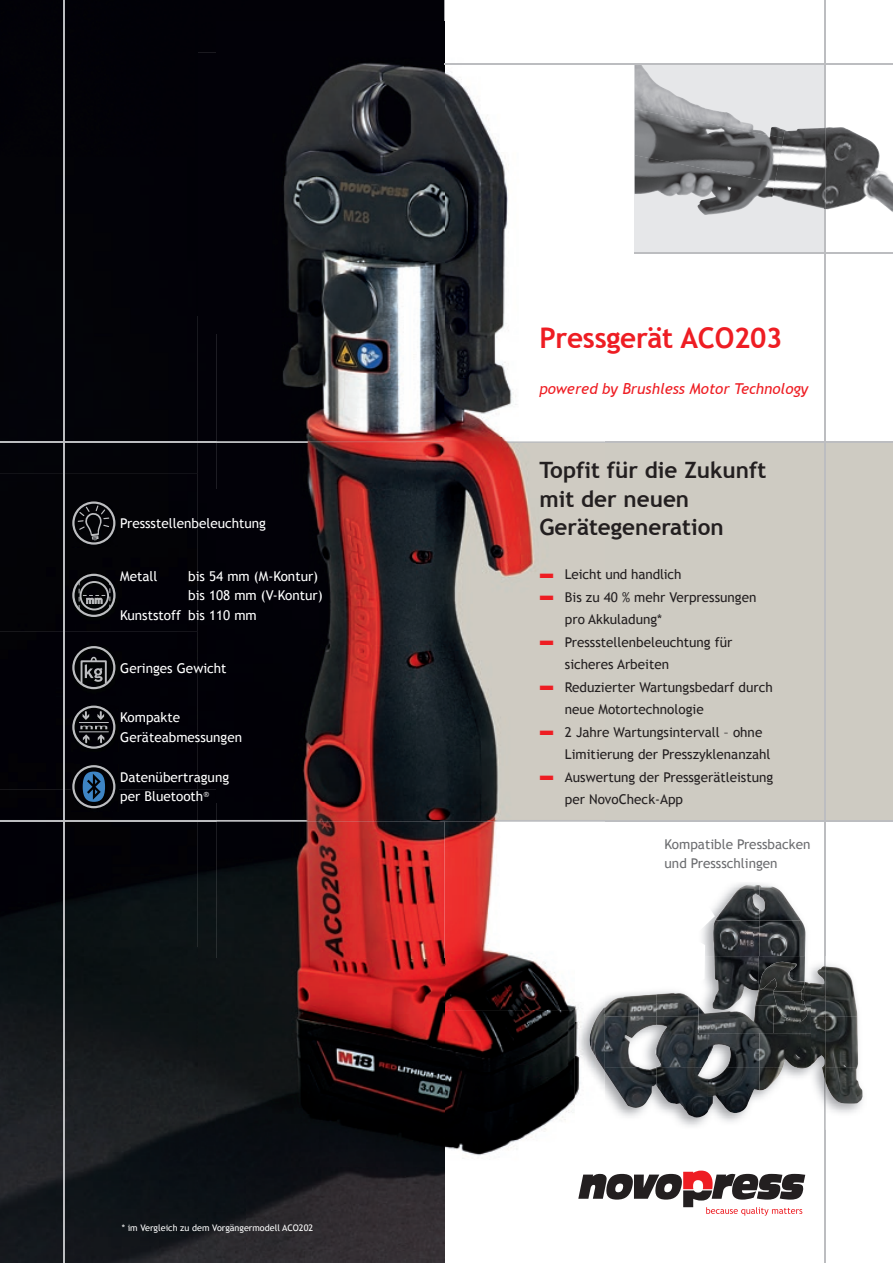
<style>
.page{position:relative;width:893px;height:1263px;background:#fff}
.page>*{position:absolute;margin:0;border:0;box-sizing:border-box;transform-origin:0 0}
.t1{font:700 28.5px "Trebuchet MS";letter-spacing:-.01em;color:#ee1d23}
.t2{font:700 22.5px/28.5px "Trebuchet MS";color:#231f20}
.t3{font:italic 15px "Trebuchet MS";color:#ee1d23}
.t4{font:13.5px/22.5px "Trebuchet MS";color:#231f20}
.t5{font:13.5px/19.5px "Trebuchet MS";color:#fff}
.t6{font:13.5px/19.5px "Trebuchet MS";color:#6c6d70}
.t7{font:9px "Trebuchet MS";color:#fff}
.s1{color:#ee1d23}
</style>
<div class="page">
<img style="left:0;top:0;width:197px;height:1263px">
<div style="left:197px;top:0;width:247px;height:52px;background:#020107"></div>
<div style="left:197px;top:52px;width:20px;height:737px;background:#020108"></div>
<img style="left:197px;top:789px;width:50px;height:474px">
<img style="left:247px;top:1166px;width:197px;height:97px">
<div style="left:635px;top:64px;width:190px;height:189px;background:#e6e7e9"></div>
<div style="left:417px;top:442px;width:476px;height:379px;background:#cecbc2"></div>
<hr style="left:0;top:820px;width:893px;height:1px;background:#bcbdc0">
<svg style="left:578px;top:1170px;width:227px;height:46px"></svg>
<hr style="left:0;top:441px;width:893px;height:2px;background:#bcbdc0">
<hr style="left:824px;top:0;width:1px;height:1263px;background:#bcbdc0">
<img style="left:635px;top:65px;width:72px;height:44px">
<img style="left:775px;top:128px;width:50px;height:81px">
<img style="left:635px;top:109px;width:149px;height:74px">
<img style="left:635px;top:155px;width:140px;height:60px">
<img style="left:825px;top:127px;width:68px;height:86px">
<hr style="left:444px;top:63px;width:449px;height:2px;background:#bcbdc0">
<hr style="left:635px;top:252px;width:258px;height:2px;background:#bcbdc0">
<hr style="left:63px;top:0;width:2px;height:1263px;background:#bcbdc0">
<img style="left:702px;top:883px;width:104px;height:73px">
<img style="left:715px;top:885px;width:86px;height:35px">
<img style="left:713px;top:920px;width:92px;height:36px">
<img style="left:614px;top:956px;width:249px;height:173px">
<img style="left:824px;top:956px;width:1px;height:173px">
<img style="left:713px;top:956px;width:46px;height:50px">
<img style="left:759px;top:956px;width:46px;height:22px">
<img style="left:605px;top:993px;width:94px;height:24px">
<img style="left:811px;top:966px;width:46px;height:51px">
<img style="left:605px;top:1017px;width:103px;height:50px">
<img style="left:708px;top:1033px;width:51px;height:80px">
<img style="left:759px;top:1017px;width:99px;height:50px">
<img style="left:605px;top:1067px;width:51px;height:41px">
<img style="left:656px;top:1067px;width:52px;height:50px">
<img style="left:759px;top:1067px;width:49px;height:23px">
<img style="left:822px;top:1067px;width:40px;height:37px">
<img style="left:824px;top:966px;width:1px;height:116px">
<img style="left:755px;top:978px;width:56px;height:28px">
<img style="left:699px;top:1006px;width:112px;height:27px">
<img style="left:758px;top:962px;width:46px;height:29px">
<img style="left:773px;top:991px;width:34px;height:30px">
<img style="left:444px;top:21px;width:73px;height:420px">
<img style="left:444px;top:821px;width:161px;height:345px">
<img style="left:217px;top:21px;width:227px;height:468px">
<img style="left:217px;top:489px;width:200px;height:313px">
<img style="left:217px;top:802px;width:227px;height:364px">
<img style="left:417px;top:443px;width:118px;height:377px">
<img style="left:217px;top:820px;width:280px;height:1px">
<img style="left:217px;top:441px;width:388px;height:2px">
<img style="left:444px;top:63px;width:73px;height:2px">
<img style="left:589px;top:1007px;width:16px;height:64px">
<img style="left:72px;top:501px;width:47px;height:47px">
<svg style="left:72px;top:501px;width:43px;height:44px;background:#2e2e32"></svg>
<img style="left:69px;top:570px;width:53px;height:53px">
<svg style="left:72px;top:574px;width:44px;height:43px;background:#3a3b3e"></svg>
<img style="left:69px;top:643px;width:53px;height:52px">
<svg style="left:72px;top:646px;width:43px;height:43px;background:#393a3c"></svg>
<img style="left:72px;top:705px;width:47px;height:47px">
<svg style="left:72px;top:706px;width:43px;height:43px;background:#343438"></svg>
<img style="left:72px;top:765px;width:47px;height:46px">
<svg style="left:72px;top:765px;width:43px;height:43px;background:#2c3d4e"></svg>
<p class="t5" style="left:120px;top:514px;width:147px">Pressstellen beleuchtung</p>
<p class="t5" style="left:120px;top:566px;width:39px">Metall</p>
<p class="t5" style="left:188px;top:566px;width:132px">bis 54 mm (M-Kontur)</p>
<p class="t5" style="left:188px;top:586px;width:136px">bis 108 mm (V-Kontur)</p>
<p class="t5" style="left:120px;top:605px;width:138px">Kunststoff bis 110 mm</p>
<p class="t5" style="left:120px;top:658px;width:108px">Geringes Gewicht</p>
<p class="t5" style="left:120px;top:708px;width:123px">Kompakte<br>Geräteabmessungen</p>
<p class="t5" style="left:120px;top:767px;width:110px">Datenübertragung per Bluetooth<sup>®</sup></p>
<p class="t7" style="left:122px;top:1223px;width:193px">* im Vergleich zu dem Vorgängermodell ACO202</p>
<h1 class="t1" style="left:539px;top:320px;width:245px">Pressgerät ACO203</h1>
<p class="t3" style="left:539px;top:380px;width:270px">powered by Brushless Motor Technology</p>
<h2 class="t2" style="left:539px;top:456px;width:228px">Topfit für die Zukunft mit der neuen<br>Geräte generation</h2>
<p class="t4" style="left:539px;top:563px;width:144px"><span class="s1">■</span> Leicht und handlich</p>
<p class="t4" style="left:565px;top:586px;width:193px;text-indent:-26px"><span class="s1">■</span> Bis zu 40 % mehr Verpressungen pro Akkuladung*</p>
<p class="t4" style="left:565px;top:631px;width:169px;text-indent:-26px"><span class="s1">■</span> Pressstellenbeleuchtung für sicheres Arbeiten</p>
<p class="t4" style="left:565px;top:676px;width:209px;text-indent:-26px"><span class="s1">■</span> Reduzierter Wartungsbedarf durch neue Motortechnologie</p>
<p class="t4" style="left:565px;top:721px;width:207px;text-indent:-26px"><span class="s1">■</span> 2 Jahre Wartungsintervall – ohne<br>Limitierung der Presszyklenanzahl</p>
<p class="t4" style="left:565px;top:766px;width:210px;text-indent:-26px"><span class="s1">■</span> Auswertung der Pressgerätleistung per NovoCheck-App</p>
<p class="t6" style="left:665px;top:835px;width:147px">Kompatible Pressbacken und Pressschlingen</p>
</div>
